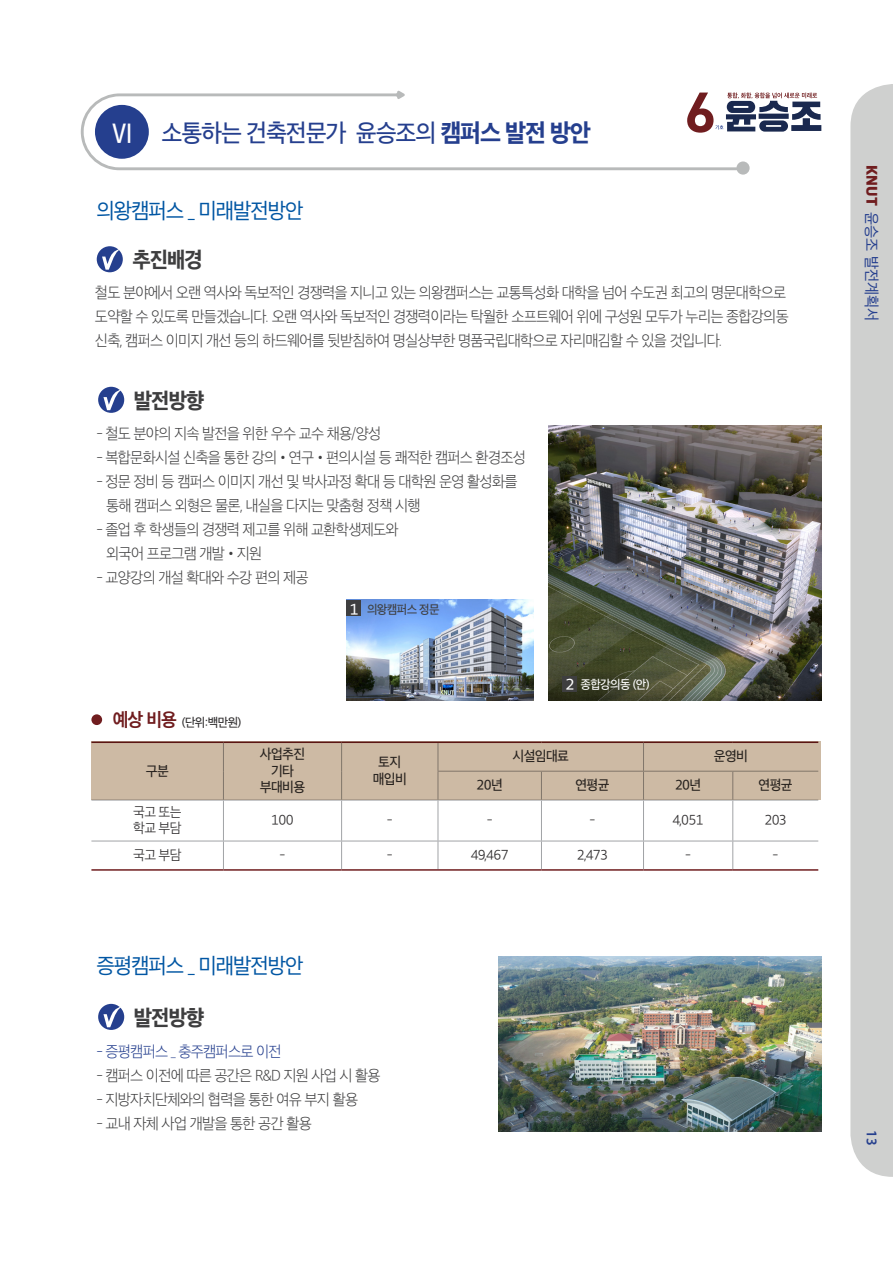
<style>
.page{position:relative;width:893px;height:1263px;background:#fff}
.page>*{position:absolute;margin:0;border:0;box-sizing:border-box;transform-origin:0 0}
.t1{font:24px "SD Gothic Neoa Uni e Md";letter-spacing:-.05em;color:#253f8e;scale:.95 1}
.t2{font:21px "SD Gothic Neoa Uni d Rg";letter-spacing:-.05em;color:#0156a3;scale:.95 1}
.t3{font:21px "SD Gothic Neoa Uni h Eb";letter-spacing:-.05em;color:#3e3e3f;scale:.95 1}
.t4{font:15px/24px "SD Gothic Neoa Uni b Ul";letter-spacing:-.05em;color:#3e3e3f;scale:.95 1}
.t5{font:15px "SD Gothic Neoa Uni b Ul";letter-spacing:-.05em;color:#253f8e;scale:.95 1}
.t6{font:15px "SD Gothic Neoa Uni d Rg";color:#253f8e;scale:.95 1}
.t7{font:15px "SD Gothic Neoa Uni e Md";color:#fff}
.t8{font:600 15px "Myriad Pro";color:#253f8e;scale:.95 1}
.t9{font:13.5px/16.5px "SD Gothic Neoa Uni c Lt";letter-spacing:-.05em;color:#312f30;scale:.95 1}
.t10{font:13.5px/16.5px "SD Gothic Neoa Uni e Md";letter-spacing:-.05em;color:#312f30;text-align:center;scale:.95 1}
.t11{font:12px "SD Gothic Neoa Uni e Md";color:#312f30;scale:.95 1}
.t12{font:12px "SD Gothic Neoa Uni e Md";letter-spacing:-.05em;color:#fff;scale:.95 1}
.t13{font:12px "SD Gothic Neoa Uni e Md";letter-spacing:-.05em;color:#3e3e3f;scale:.95 1}
.s1{font-size:27px;color:#fff}
.s2{font-family:"SD Gothic Neoa Uni h Eb"}
.s3{font-family:"SD Gothic Neoa Uni g Bd";font-size:18px;color:#701d1f}
.s4{font-family:"SD Gothic Neoa Uni i Hv";color:#701d1f}
</style>
<div class="page">
<img style="left:549px;top:426px;width:272px;height:274px">
<div style="left:850px;top:84px;width:43px;height:1093px;background:#cfd0cf"></div>
<svg style="left:81px;top:90px;width:669px;height:85px"></svg>
<div style="left:95px;top:105px;width:54px;height:54px;background:#253f8e;border-radius:50%"></div>
<div style="left:91px;top:714px;width:11px;height:11px;background:#701d1f;border-radius:50%"></div>
<hr style="left:91px;top:800px;width:132px;height:1px;background:#a1a3a6">
<hr style="left:223px;top:800px;width:119px;height:1px;background:#a1a3a6">
<hr style="left:223px;top:800px;width:1px;height:41px;background:#a1a3a6">
<hr style="left:342px;top:800px;width:96px;height:1px;background:#a1a3a6">
<hr style="left:341px;top:800px;width:1px;height:41px;background:#a1a3a6">
<hr style="left:438px;top:800px;width:103px;height:1px;background:#a1a3a6">
<hr style="left:438px;top:800px;width:1px;height:41px;background:#a1a3a6">
<hr style="left:541px;top:800px;width:102px;height:1px;background:#a1a3a6">
<hr style="left:541px;top:800px;width:1px;height:41px;background:#a1a3a6">
<hr style="left:643px;top:800px;width:90px;height:1px;background:#a1a3a6">
<hr style="left:643px;top:800px;width:1px;height:41px;background:#a1a3a6">
<hr style="left:733px;top:800px;width:85px;height:1px;background:#a1a3a6">
<hr style="left:732px;top:800px;width:1px;height:41px;background:#a1a3a6">
<hr style="left:91px;top:841px;width:132px;height:1px;background:#a1a3a6">
<hr style="left:223px;top:841px;width:119px;height:1px;background:#a1a3a6">
<svg style="left:223px;top:841px;width:1px;height:28px"></svg>
<hr style="left:342px;top:841px;width:96px;height:1px;background:#a1a3a6">
<svg style="left:341px;top:841px;width:1px;height:28px"></svg>
<hr style="left:438px;top:841px;width:103px;height:1px;background:#a1a3a6">
<svg style="left:438px;top:841px;width:1px;height:28px"></svg>
<hr style="left:541px;top:841px;width:102px;height:1px;background:#a1a3a6">
<svg style="left:541px;top:841px;width:1px;height:28px"></svg>
<hr style="left:643px;top:841px;width:90px;height:1px;background:#a1a3a6">
<svg style="left:643px;top:841px;width:1px;height:28px"></svg>
<hr style="left:733px;top:841px;width:85px;height:1px;background:#a1a3a6">
<svg style="left:732px;top:841px;width:1px;height:28px"></svg>
<hr style="left:91px;top:869px;width:132px;height:2px;background:#701d1f">
<hr style="left:223px;top:869px;width:119px;height:2px;background:#701d1f">
<hr style="left:342px;top:869px;width:96px;height:2px;background:#701d1f">
<hr style="left:438px;top:869px;width:103px;height:2px;background:#701d1f">
<hr style="left:541px;top:869px;width:102px;height:2px;background:#701d1f">
<hr style="left:643px;top:869px;width:90px;height:2px;background:#701d1f">
<hr style="left:733px;top:869px;width:85px;height:2px;background:#701d1f">
<div style="left:91px;top:741px;width:730px;height:59px;background:#cdbaa4"></div>
<img style="left:347px;top:600px;width:187px;height:100px">
<div style="left:347px;top:601px;width:14px;height:15px;background:#3e3e3f"></div>
<div style="left:562px;top:676px;width:15px;height:15px;background:#3e3e3f"></div>
<svg style="left:98px;top:387px;width:26px;height:26px"></svg>
<svg style="left:103px;top:389px;width:20px;height:21px"></svg>
<img style="left:499px;top:957px;width:322px;height:174px">
<svg style="left:98px;top:1004px;width:26px;height:26px"></svg>
<svg style="left:103px;top:1006px;width:20px;height:21px"></svg>
<div style="left:97px;top:246px;width:26px;height:26px;background:#253f8e;border-radius:50%"></div>
<svg style="left:102px;top:249px;width:19px;height:21px"></svg>
<svg style="left:687px;top:93px;width:134px;height:40px"></svg>
<h1 class="t1" style="left:110px;top:121px;width:507px"><span class="s1">Ⅵ</span> 소통하는 건축전문가 윤승조의 <span class="s2">캠퍼스 발전 방안</span></h1>
<h2 class="t2" style="left:96px;top:200px;width:220px">의왕캠퍼스 _ 미래발전방안</h2>
<h2 class="t3" style="left:133px;top:250px;width:76px">추진배경</h2>
<p class="t4" style="left:95px;top:280px;width:732px">철도 분야에서 오랜 역사와 독보적인 경쟁력을 지니고 있는 의왕캠퍼스는 교통특성화 대학을 넘어 수도권 최고의 명문대학으로 도약할 수 있도록 만들겠습니다. 오랜 역사와 독보적인 경쟁력이라는 탁월한 소프트웨어 위에 구성원 모두가 누리는 종합강의동 신축, 캠퍼스 이미지 개선 등의 하드웨어를 뒷받침하여 명실상부한 명품국립대학으로 자리매김할 수 있을 것입니다.</p>
<h2 class="t3" style="left:134px;top:390px;width:76px">발전방향</h2>
<p class="t4" style="left:96px;top:421px;width:301px">- 철도 분야의 지속 발전을 위한 우수 교수 채용/양성</p>
<p class="t4" style="left:96px;top:445px;width:454px">- 복합문화시설 신축을 통한 강의•연구•편의시설 등 쾌적한 캠퍼스 환경조성</p>
<p class="t4" style="left:106px;top:469px;width:434px;text-indent:-10px">- 정문 정비 등 캠퍼스 이미지 개선 및 박사과정 확대 등 대학원 운영 활성화를 통해 캠퍼스 외형은 물론, 내실을 다지는 맞춤형 정책 시행</p>
<p class="t4" style="left:106px;top:517px;width:309px;text-indent:-10px">- 졸업 후 학생들의 경쟁력 제고를 위해 교환학생제도와 외국어 프로그램 개발•지원</p>
<p class="t4" style="left:96px;top:565px;width:225px">- 교양강의 개설 확대와 수강 편의 제공</p>
<p class="t7" style="left:349px;top:602px;width:11px">1</p>
<p class="t13" style="left:367px;top:603px;width:78px">의왕캠퍼스 정문</p>
<p class="t11" style="left:113px;top:716px;width:137px"><span class="s3">예상 비용</span> (단위:백만원)</p>
<p class="t10" style="left:146px;top:762px;width:26px">구분</p>
<p class="t12" style="left:580px;top:678px;width:74px">종합강의동 (안)</p>
<p class="t7" style="left:565px;top:677px;width:11px">2</p>
<p class="t10" style="left:260px;top:746px;width:49px">사업추진 기타 부대비용</p>
<p class="t10" style="left:373px;top:754px;width:37px">토지 매입비</p>
<p class="t10" style="left:513px;top:748px;width:61px">시설임대료</p>
<p class="t10" style="left:714px;top:748px;width:37px">운영비</p>
<p class="t10" style="left:477px;top:777px;width:29px">20년</p>
<p class="t10" style="left:575px;top:777px;width:37px">연평균</p>
<p class="t10" style="left:675px;top:777px;width:29px">20년</p>
<p class="t10" style="left:758px;top:777px;width:37px">연평균</p>
<p class="t9" style="left:133px;top:803px;width:52px">국고 또는 학교 부담</p>
<p class="t9" style="left:271px;top:812px;width:25px">100</p>
<p class="t9" style="left:387px;top:812px;width:8px">-</p>
<p class="t9" style="left:487px;top:812px;width:8px">-</p>
<p class="t9" style="left:589px;top:812px;width:8px">-</p>
<p class="t9" style="left:673px;top:812px;width:34px">4,051</p>
<p class="t9" style="left:764px;top:812px;width:25px">203</p>
<p class="t9" style="left:133px;top:847px;width:52px">국고 부담</p>
<p class="t9" style="left:280px;top:847px;width:8px">-</p>
<p class="t9" style="left:387px;top:847px;width:8px">-</p>
<p class="t9" style="left:471px;top:847px;width:41px">49,467</p>
<p class="t9" style="left:577px;top:847px;width:35px">2,473</p>
<p class="t9" style="left:685px;top:847px;width:8px">-</p>
<p class="t9" style="left:773px;top:847px;width:8px">-</p>
<h2 class="t2" style="left:96px;top:955px;width:220px">증평캠퍼스 _ 미래발전방안</h2>
<h2 class="t3" style="left:134px;top:1007px;width:76px">발전방향</h2>
<p class="t5" style="left:96px;top:1044px;width:196px">- 증평캠퍼스 _ 충주캠퍼스로 이전</p>
<p class="t4" style="left:96px;top:1063px;width:301px">- 캠퍼스 이전에 따른 공간은 R&amp;D 지원 사업 시 활용</p>
<p class="t4" style="left:96px;top:1087px;width:277px">- 지방자치단체와의 협력을 통한 여유 부지 활용</p>
<p class="t4" style="left:96px;top:1111px;width:228px">- 교내 자체 사업 개발을 통한 공간 활용</p>
<p class="t6" style="left:879px;top:165px;width:166px;rotate:90deg"><span class="s4">KNUT</span> 윤승조 발전계획서</p>
<p class="t8" style="left:881px;top:1130px;width:18px;rotate:90deg">13</p>
</div>
